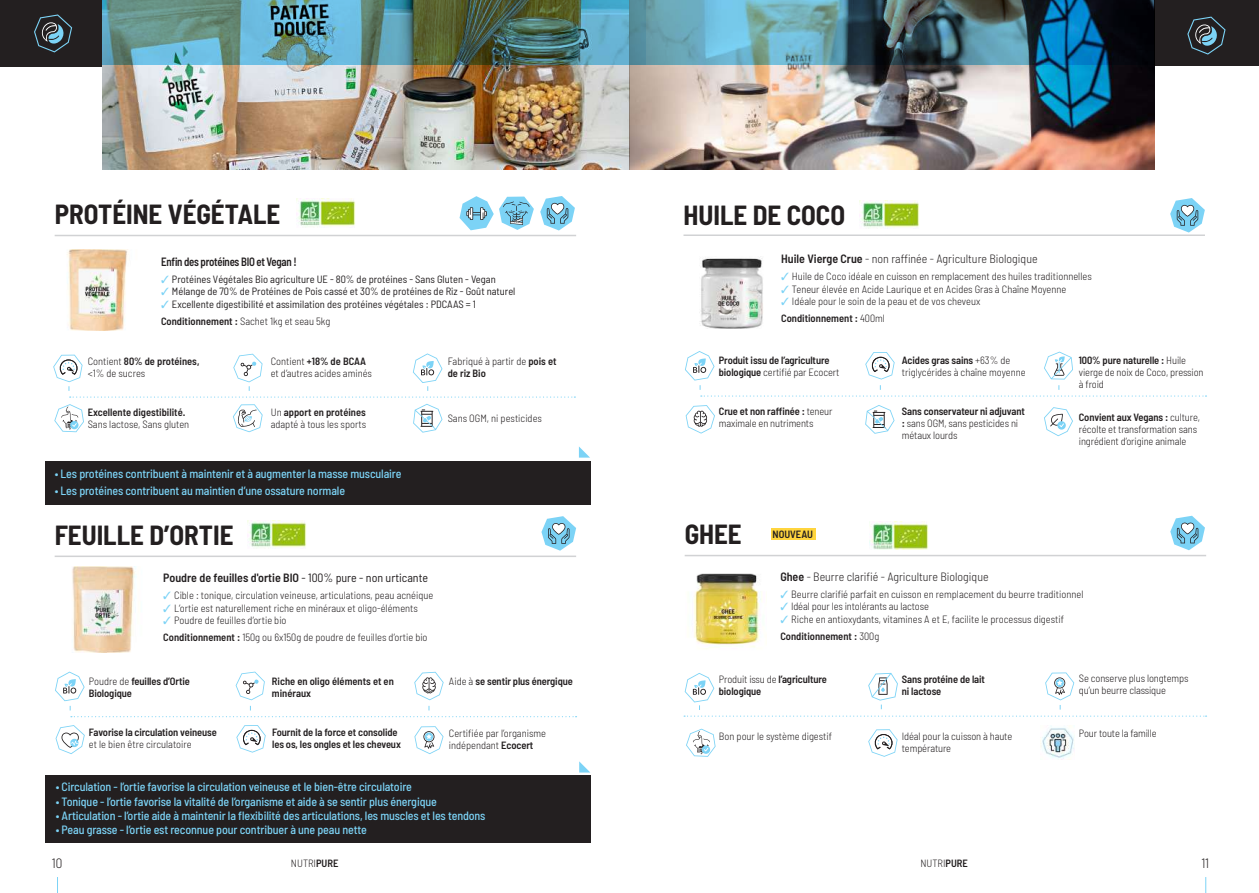
<style>
.page{position:relative;width:1259px;height:893px;background:#fff}
.page>*{position:absolute;margin:0;border:0;box-sizing:border-box;transform-origin:0 0}
.t1{font:700 semi-condensed 27px "Barlow";color:#231f20}
.t2{font:300 semi-condensed 13.5px "Barlow";color:#231f20}
.t3{font:500 semi-condensed 12px "Barlow";letter-spacing:-.01em;color:#7cd3f6}
.t4{font:300 semi-condensed 12px "Barlow";color:#231f20}
.t5{font:600 semi-condensed 12px "Barlow";color:#231f20}
.t6{font:600 semi-condensed 12px "Barlow";letter-spacing:-.02em;color:#231f20;scale:.9 1}
.t7{font:300 semi-condensed 10.5px/12px "Barlow";color:#231f20}
.t8{font:600 semi-condensed 10.5px/12px "Barlow";letter-spacing:-.01em;color:#231f20}
.t9{font:semi-condensed 10.5px/16.8px "Barlow";color:#231f20}
.s1{color:#7cd3f6}
.s2{font-weight:600}
.s3{font-weight:300}
.s4{font-weight:400}
</style>
<div class="page">
<div style="left:0;top:0;width:102px;height:66px;background:#231f20"></div>
<svg style="left:34px;top:14px;width:38px;height:38px"></svg>
<hr style="left:55px;top:556px;width:521px;height:1px;background:#d1d2d4">
<img style="left:72px;top:567px;width:64px;height:85px">
<svg style="left:541px;top:516px;width:35px;height:35px"></svg>
<svg style="left:236px;top:672px;width:29px;height:28px"></svg>
<svg style="left:236px;top:725px;width:30px;height:28px"></svg>
<svg style="left:414px;top:672px;width:30px;height:28px"></svg>
<svg style="left:414px;top:726px;width:29px;height:28px"></svg>
<div style="left:45px;top:776px;width:545px;height:67px;background:#231f20"></div>
<svg style="left:579px;top:761px;width:11px;height:11px"></svg>
<img style="left:247px;top:520px;width:60px;height:28px">
<img style="left:102px;top:0;width:1052px;height:170px">
<img style="left:629px;top:0;width:525px;height:65px">
<div style="left:1154px;top:0;width:105px;height:65px;background:#231f20"></div>
<svg style="left:1187px;top:17px;width:38px;height:38px"></svg>
<img style="left:700px;top:258px;width:63px;height:70px">
<svg style="left:1170px;top:198px;width:34px;height:35px"></svg>
<svg style="left:1044px;top:407px;width:29px;height:29px"></svg>
<svg style="left:685px;top:405px;width:30px;height:29px"></svg>
<svg style="left:865px;top:405px;width:29px;height:29px"></svg>
<hr style="left:683px;top:234px;width:522px;height:2px;background:#d1d2d4">
<img style="left:860px;top:200px;width:59px;height:28px">
<svg style="left:56px;top:725px;width:29px;height:29px"></svg>
<svg style="left:71px;top:716px;width:505px;height:1px"></svg>
<svg style="left:55px;top:672px;width:30px;height:38px"></svg>
<svg style="left:685px;top:351px;width:521px;height:46px"></svg>
<svg style="left:233px;top:404px;width:30px;height:28px"></svg>
<hr style="left:55px;top:235px;width:521px;height:1px;background:#d1d2d4">
<svg style="left:459px;top:196px;width:75px;height:34px"></svg>
<svg style="left:413px;top:404px;width:29px;height:29px"></svg>
<img style="left:67px;top:249px;width:62px;height:82px">
<svg style="left:540px;top:196px;width:35px;height:34px"></svg>
<svg style="left:53px;top:353px;width:522px;height:45px"></svg>
<svg style="left:54px;top:404px;width:30px;height:28px"></svg>
<img style="left:296px;top:199px;width:60px;height:28px">
<div style="left:45px;top:461px;width:545px;height:44px;background:#231f20"></div>
<svg style="left:579px;top:446px;width:11px;height:12px"></svg>
<svg style="left:684px;top:716px;width:522px;height:1px"></svg>
<img style="left:693px;top:573px;width:69px;height:76px">
<svg style="left:1170px;top:516px;width:35px;height:34px"></svg>
<hr style="left:684px;top:555px;width:522px;height:1px;background:#d1d2d4">
<div style="left:771px;top:528px;width:44px;height:12px;background:#ffd53e"></div>
<img style="left:869px;top:522px;width:60px;height:27px">
<svg style="left:686px;top:729px;width:29px;height:28px"></svg>
<svg style="left:868px;top:729px;width:29px;height:28px"></svg>
<img style="left:1040px;top:725px;width:34px;height:34px">
<svg style="left:1045px;top:672px;width:29px;height:38px"></svg>
<svg style="left:868px;top:673px;width:30px;height:36px"></svg>
<svg style="left:684px;top:673px;width:30px;height:37px"></svg>
<svg style="left:1205px;top:877px;width:1px;height:16px"></svg>
<svg style="left:57px;top:877px;width:1px;height:16px"></svg>
<h1 class="t1" style="left:55px;top:197px;width:227px">PROTÉINE VÉGÉTALE</h1>
<p class="t6" style="left:161px;top:254px;width:152px">Enfin des protéines BIO et Vegan !</p>
<p class="t9" style="left:161px;top:270px;width:336px"><span class="s1">✓</span> Protéines Végétales Bio agriculture UE - 80% de protéines - Sans Gluten - Vegan</p>
<p class="t9" style="left:161px;top:283px;width:356px"><span class="s1">✓</span> Mélange de 70% de Protéines de Pois cassé et 30% de protéines de Riz - Goût naturel</p>
<p class="t9" style="left:161px;top:295px;width:316px"><span class="s1">✓</span> Excellente digestibilité et assimilation des protéines végétales : PDCAAS = 1<br><span class="s2">Conditionnement :</span> <span class="s3">Sachet 1kg et seau 5kg</span></p>
<p class="t7" style="left:88px;top:355px;width:113px">Contient <span class="s2">80% de protéines, </span>&lt;1% de sucres</p>
<p class="t8" style="left:88px;top:406px;width:99px">Excellente digestibilité.</p>
<p class="t7" style="left:88px;top:418px;width:103px">Sans lactose, Sans gluten</p>
<p class="t7" style="left:448px;top:355px;width:110px">Fabriqué à partir de <span class="s2">pois et de riz Bio</span></p>
<p class="t7" style="left:448px;top:412px;width:96px">Sans OGM, ni pesticides</p>
<p class="t7" style="left:271px;top:355px;width:103px">Contient <span class="s2">+18% de BCAA </span>et d’autres acides aminés</p>
<p class="t7" style="left:271px;top:406px;width:97px">Un <span class="s2">apport en protéines </span>adapté à tous les sports</p>
<p class="t3" style="left:55px;top:467px;width:348px">• Les protéines contribuent à maintenir et à augmenter la masse musculaire</p>
<p class="t3" style="left:55px;top:483px;width:292px">• Les protéines contribuent au maintien d’une ossature normale</p>
<h1 class="t1" style="left:55px;top:519px;width:180px">FEUILLE D’ORTIE</h1>
<p class="t5" style="left:163px;top:570px;width:266px">Poudre de feuilles d'ortie BIO <span class="s4">- 100% pure - non urticante</span></p>
<p class="t7" style="left:163px;top:589px;width:272px"><span class="s1">✓</span> Cible : tonique, circulation veineuse, articulations, peau acnéique</p>
<p class="t7" style="left:163px;top:601px;width:256px"><span class="s1">✓</span> L’ortie est naturellement riche en minéraux et oligo-éléments</p>
<p class="t7" style="left:163px;top:612px;width:266px;line-height:16.8px"><span class="s1">✓</span> Poudre de feuilles d’ortie bio<br><span class="s2">Conditionnement :</span> 150g ou 6x150g de poudre de feuilles d’ortie bio</p>
<p class="t8" style="left:89px;top:675px;width:102px"><span class="s3">Poudre de</span> feuilles d’Ortie<br>Biologique</p>
<p class="t8" style="left:89px;top:725px;width:129px">Favorise la circulation veineuse</p>
<p class="t7" style="left:89px;top:737px;width:104px">et le bien être circulatoire</p>
<p class="t8" style="left:272px;top:675px;width:123px">Riche en oligo éléments et en minéraux</p>
<p class="t8" style="left:272px;top:725px;width:130px">Fournit de la force et consolide les os, les ongles et les cheveux</p>
<p class="t8" style="left:449px;top:675px;width:125px"><span class="s3">Aide à</span> se sentir plus énergique</p>
<p class="t7" style="left:449px;top:727px;width:99px">Certifiée par l’organisme indépendant <span class="s2">Ecocert</span></p>
<p class="t3" style="left:56px;top:779px;width:358px">• Circulation - l’ortie favorise la circulation veineuse et le bien-être circulatoire</p>
<p class="t3" style="left:56px;top:794px;width:383px">• Tonique - l’ortie favorise la vitalité de l’organisme et aide à se sentir plus énergique</p>
<p class="t3" style="left:56px;top:808px;width:431px">• Articulation - l’ortie aide à maintenir la flexibilité des articulations, les muscles et les tendons</p>
<p class="t3" style="left:56px;top:823px;width:313px">• Peau grasse - l’ortie est reconnue pour contribuer à une peau nette</p>
<h1 class="t1" style="left:683px;top:199px;width:163px">HUILE DE COCO</h1>
<p class="t4" style="left:781px;top:251px;width:258px"><span class="s2">Huile Vierge Crue</span> - non raffinée - Agriculture Biologique</p>
<p class="t7" style="left:781px;top:270px;width:312px"><span class="s1">✓</span> Huile de Coco idéale en cuisson en remplacement des huiles traditionnelles</p>
<p class="t7" style="left:781px;top:283px;width:287px"><span class="s1">✓</span> Teneur élevée en Acide Laurique et en Acides Gras à Chaîne Moyenne</p>
<p class="t7" style="left:781px;top:293px;width:201px;line-height:16.8px"><span class="s1">✓</span> Idéale pour le soin de la peau et de vos cheveux<br><span class="s2">Conditionnement :</span> 400ml</p>
<p class="t8" style="left:719px;top:354px;width:122px">Produit issu de l’agriculture biologique <span class="s3">certifié par Ecocert</span></p>
<p class="t7" style="left:719px;top:405px;width:115px"><span class="s2">Crue et non raffinée :</span> teneur maximale en nutriments</p>
<h1 class="t1" style="left:684px;top:518px;width:58px">GHEE</h1>
<p class="t8" style="left:772px;top:528px;width:42px">NOUVEAU</p>
<p class="t7" style="left:902px;top:354px;width:125px"><span class="s2">Acides gras sains</span> +63% de triglycérides à chaîne moyenne</p>
<p class="t7" style="left:902px;top:405px;width:124px"><span class="s2">Sans conservateur ni adjuvant :</span> sans OGM, sans pesticides ni métaux lourds</p>
<p class="t7" style="left:1079px;top:354px;width:126px"><span class="s2">100% pure naturelle :</span> Huile vierge de noix de Coco, pression à froid</p>
<p class="t7" style="left:1079px;top:410px;width:123px"><span class="s2">Convient aux Vegans :</span> culture, récolte et transformation sans ingrédient d’origine animale</p>
<p class="t4" style="left:780px;top:569px;width:210px"><span class="s2">Ghee</span> - Beurre clarifié - Agriculture Biologique</p>
<p class="t7" style="left:780px;top:588px;width:304px"><span class="s1">✓</span> Beurre clarifié parfait en cuisson en remplacement du beurre traditionnel</p>
<p class="t7" style="left:780px;top:600px;width:150px"><span class="s1">✓</span> Idéal pour les intolérants au lactose</p>
<p class="t7" style="left:780px;top:611px;width:285px;line-height:16.8px"><span class="s1">✓</span> Riche en antioxydants, vitamines A et E, facilite le processus digestif<br><span class="s2">Conditionnement :</span> 300g</p>
<p class="t8" style="left:719px;top:673px;width:110px"><span class="s3">Produit issu de</span> l’agriculture biologique</p>
<p class="t7" style="left:719px;top:730px;width:115px">Bon pour le système digestif</p>
<p class="t7" style="left:1079px;top:672px;width:111px">Se conserve plus longtemps qu’un beurre classique</p>
<p class="t7" style="left:1079px;top:727px;width:79px">Pour toute la famille</p>
<p class="t8" style="left:902px;top:673px;width:85px">Sans protéine de lait ni lactose</p>
<p class="t7" style="left:902px;top:730px;width:112px">Idéal pour la cuisson à haute température</p>
<p class="t2" style="left:52px;top:855px;width:12px">10</p>
<p class="t7" style="left:291px;top:857px;width:49px">NUTRI<span class="s2">PURE</span></p>
<p class="t7" style="left:920px;top:857px;width:49px">NUTRI<span class="s2">PURE</span></p>
<p class="t2" style="left:1201px;top:855px;width:9px">11</p>
</div>
